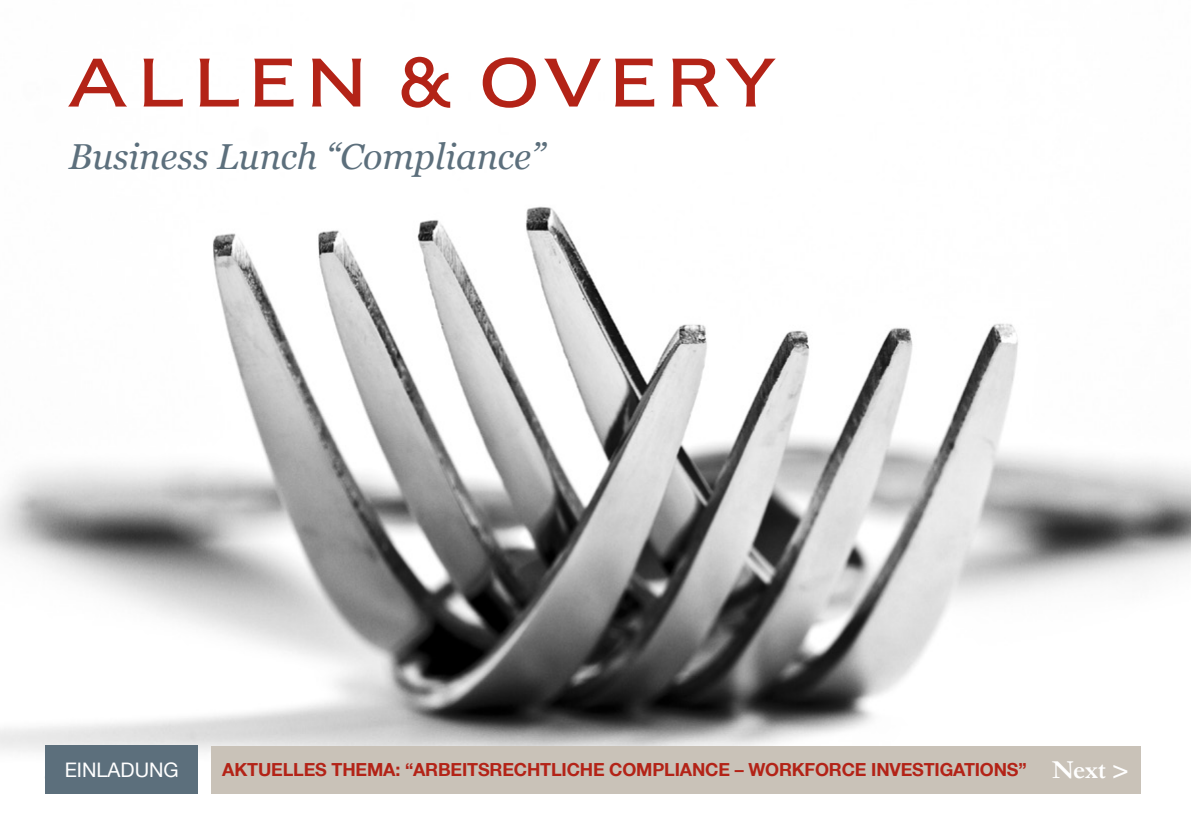
<style>
.page{position:relative;width:1191px;height:840px;background:#fff}
.page>*{position:absolute;margin:0;border:0;box-sizing:border-box;transform-origin:0 0}
.t1{font:italic 36px "Georgia";color:#5c6f7c}
.t2{font:20px "Helvetica Neue LT Com";color:#fff}
.t3{font:700 18px "Helvetica Neue LT Com";letter-spacing:-.01em;color:#b32317}
.s1{font-family:"Garamond AO";font-size:26px;color:#fff}
</style>
<div class="page">
<img style="left:0;top:56px;width:1191px;height:726px">
<div style="left:45px;top:745px;width:153px;height:48px;background:#5c6f7c"></div>
<svg style="left:401px;top:57px;width:49px;height:51px"></svg>
<svg style="left:143px;top:59px;width:40px;height:47px"></svg>
<svg style="left:199px;top:59px;width:40px;height:47px"></svg>
<svg style="left:68px;top:59px;width:59px;height:47px"></svg>
<svg style="left:254px;top:59px;width:39px;height:47px"></svg>
<svg style="left:311px;top:59px;width:50px;height:47px"></svg>
<svg style="left:543px;top:59px;width:58px;height:47px"></svg>
<svg style="left:482px;top:57px;width:54px;height:51px"></svg>
<svg style="left:613px;top:59px;width:41px;height:47px"></svg>
<svg style="left:671px;top:59px;width:104px;height:47px"></svg>
<div style="left:211px;top:745px;width:929px;height:48px;background:#c9c2b8"></div>
<h1 class="t1" style="left:69px;top:134px;width:478px">Business Lunch “Compliance”</h1>
<p class="t2" style="left:65px;top:757px;width:116px">EINLADUNG</p>
<p class="t3" style="left:222px;top:757px;width:908px">AKTUELLES THEMA: “ARBEITSRECHTLICHE COMPLIANCE – WORKFORCE INVESTIGATIONS” <span class="s1">Next &gt;</span></p>
</div>
